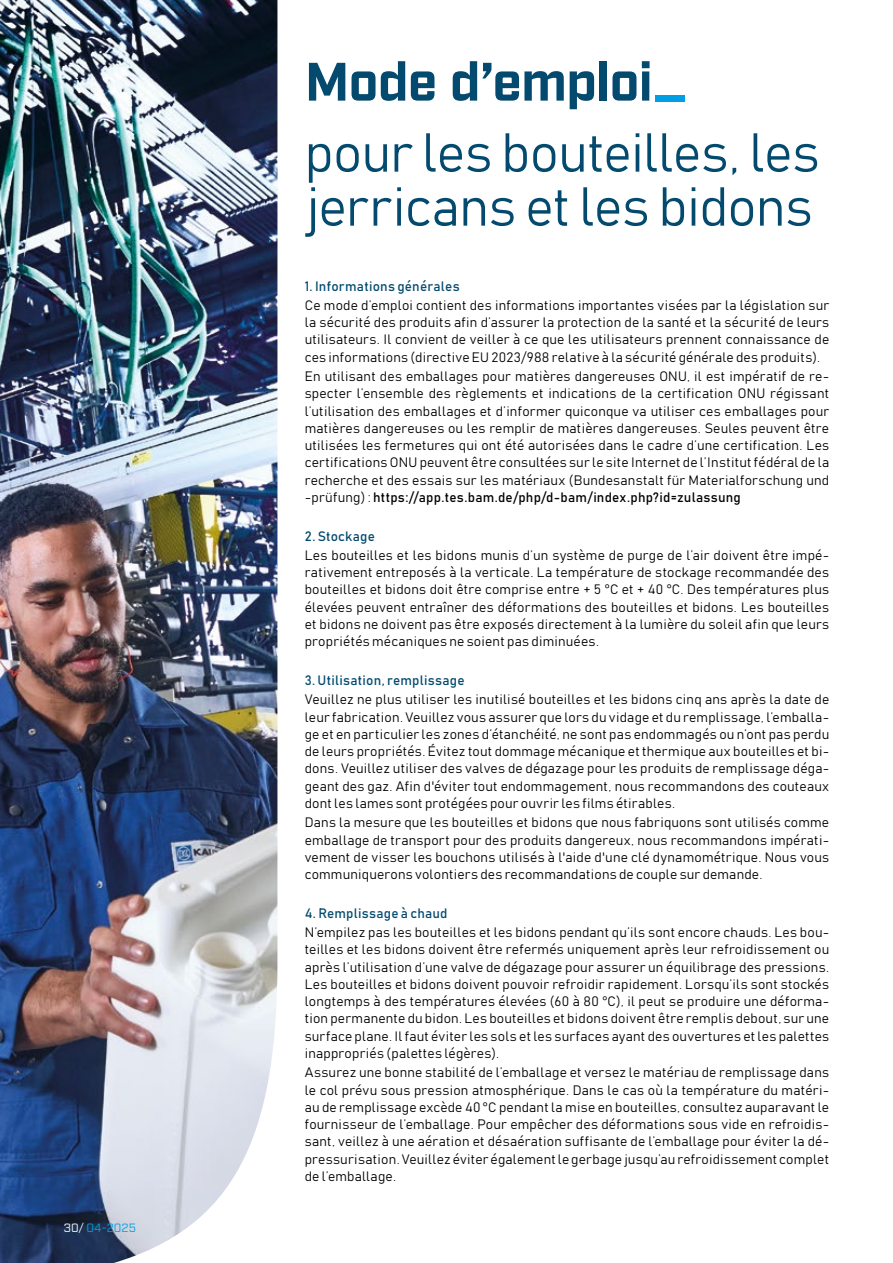
<style>
.page{position:relative;width:893px;height:1263px;background:#fff}
.page>*{position:absolute;margin:0;border:0;box-sizing:border-box;transform-origin:0 0}
.t1{font:54px/54px "Bahnschrift";letter-spacing:-.01em;color:#034a6e}
.t2{font:700 54px "Industry";letter-spacing:-.015em;color:#034a6e}
.t3{font:13.5px/17.2px "Bahnschrift";letter-spacing:.015em;color:#000;text-align:justify}
.t4{font:13.5px "Bahnschrift";letter-spacing:.02em;color:#034a6e}
.t5{font:12px "Industry";color:#009fe3}
.s1{color:#fff}
</style>
<div class="page">
<img style="left:0;top:0;width:277px;height:1263px">
<p class="t5" style="left:64px;top:1221px;width:74px"><span class="s1">30/</span> 04-2025</p>
<h1 class="t2" style="left:305px;top:50px;width:382px">Mode d’emploi<sup>_</sup></h1>
<h1 class="t1" style="left:305px;top:125px;width:516px">pour les bouteilles, les jerricans et les bidons</h1>
<p class="t4" style="left:305px;top:277px;width:156px">1. Informations générales</p>
<p class="t3" style="left:305px;top:296px;width:526px">Ce mode d’emploi contient des informations importantes visées par la législation sur la sécurité des produits afin d’assurer la protection de la santé et la sécurité de leurs utilisateurs. Il convient de veiller à ce que les utilisateurs prennent connaissance de ces informations (directive EU 2023/988 relative à la sécurité générale des produits).</p>
<p class="t3" style="left:305px;top:367px;width:526px">En utilisant des emballages pour matières dangereuses ONU, il est impératif de re&shy;specter l’ensemble des règlements et indications de la certification ONU régissant l’utilisation des emballages et d’informer quiconque va utiliser ces emballages pour matières dangereuses ou les remplir de matières dangereuses. Seules peuvent être utilisées les fermetures qui ont été autorisées dans le cadre d’une certification. Les certifications ONU peuvent être consultées sur le site Internet de l’Institut fédéral de la recherche et des essais sur les matériaux (Bundesanstalt für Materialforschung und -prüfung) : https://app.tes.bam.de/php/d-bam/index.php?id=zulassung</p>
<p class="t4" style="left:305px;top:527px;width:72px">2. Stockage</p>
<p class="t3" style="left:305px;top:546px;width:526px">Les bouteilles et les bidons munis d’un système de purge de l’air doivent être impé&shy;rativement entreposés à la verticale. La température de stockage recommandée des bouteilles et bidons doit être comprise entre + 5 °C et + 40 °C. Des températures plus élevées peuvent entraîner des déformations des bouteilles et bidons. Les bouteilles et bidons ne doivent pas être exposés directement à la lumière du soleil afin que leurs propriétés mécaniques ne soient pas diminuées.</p>
<p class="t4" style="left:305px;top:672px;width:161px">3. Utilisation, remplissage</p>
<p class="t3" style="left:305px;top:691px;width:526px">Veuillez ne plus utiliser les inutilisé bouteilles et les bidons cinq ans après la date de leur fabrication. Veuillez vous assurer que lors du vidage et du remplissage, l’emballa&shy;ge et en particulier les zones d’étanchéité, ne sont pas endommagés ou n’ont pas perdu de leurs propriétés. Évitez tout dommage mécanique et thermique aux bouteilles et bi&shy;dons. Veuillez utiliser des valves de dégazage pour les produits de remplissage déga&shy;geant des gaz. Afin d'éviter tout endommagement, nous recommandons des couteaux dont les lames sont protégées pour ouvrir les films étirables.</p>
<p class="t3" style="left:305px;top:814px;width:526px">Dans la mesure que les bouteilles et bidons que nous fabriquons sont utilisés comme emballage de transport pour des produits dangereux, nous recommandons impérati&shy;vement de visser les bouchons utilisés à l'aide d'une clé dynamométrique. Nous vous communiquerons volontiers des recommandations de couple sur demande.</p>
<p class="t4" style="left:305px;top:904px;width:144px">4. Remplissage à chaud</p>
<p class="t3" style="left:305px;top:923px;width:526px">N’empilez pas les bouteilles et les bidons pendant qu’ils sont encore chauds. Les bou&shy;teilles et les bidons doivent être refermés uniquement après leur refroidissement ou après l’utilisation d’une valve de dégazage pour assurer un équilibrage des pressions.<br>Les bouteilles et bidons doivent pouvoir refroidir rapidement. Lorsqu’ils sont stockés longtemps à des températures élevées (60 à 80 °C), il peut se produire une déforma&shy;tion permanente du bidon. Les bouteilles et bidons doivent être remplis debout, sur une surface plane. Il faut éviter les sols et les surfaces ayant des ouvertures et les palettes inappropriés (palettes légères).</p>
<p class="t3" style="left:305px;top:1064px;width:526px">Assurez une bonne stabilité de l’emballage et versez le matériau de remplissage dans le col prévu sous pression atmosphérique. Dans le cas où la température du matéri&shy;au de remplissage excède 40 °C pendant la mise en bouteilles, consultez auparavant le fournisseur de l’emballage. Pour empêcher des déformations sous vide en refroidis&shy;sant, veillez à une aération et désaération suffisante de l’emballage pour éviter la dé&shy;pressurisation. Veuillez éviter également le gerbage jusqu’au refroidissement complet de l’emballage.</p>
</div>
